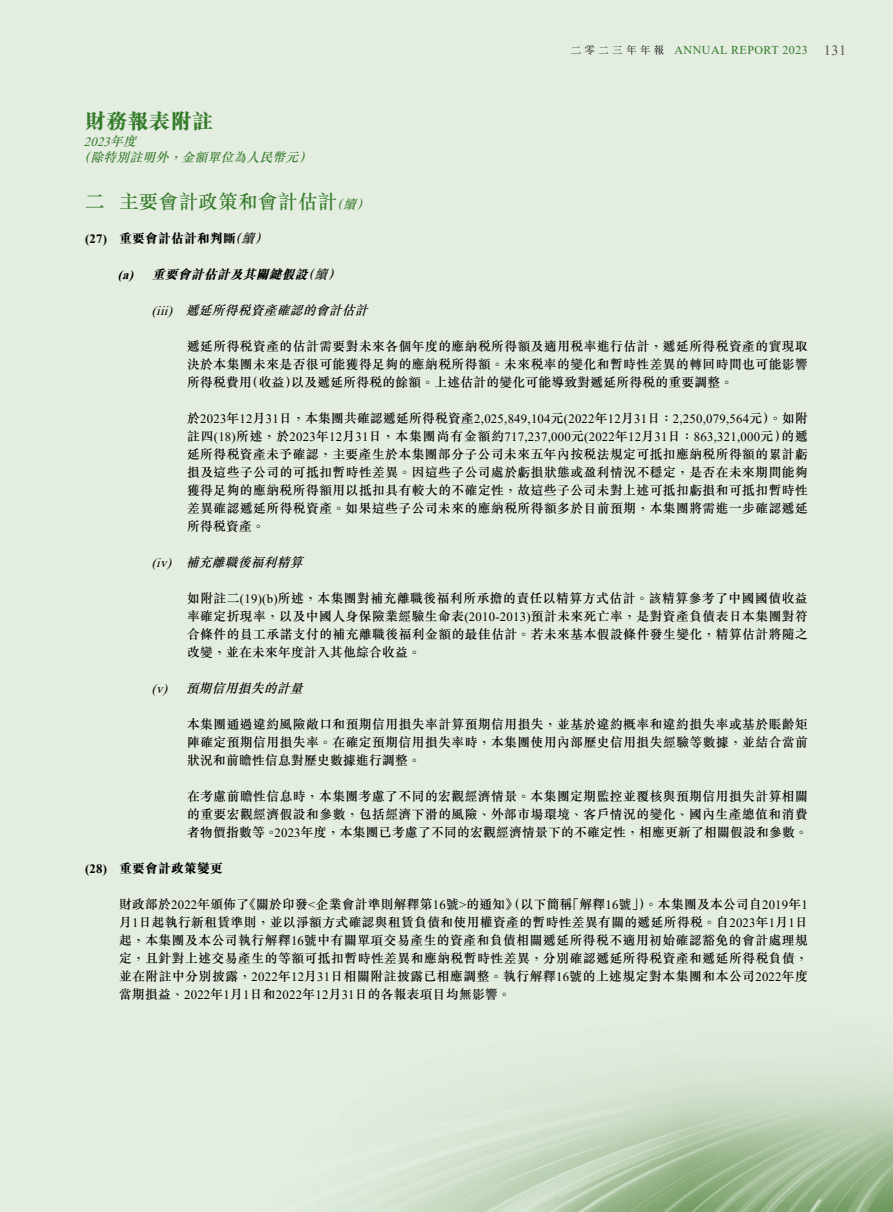
<style>
.page{position:relative;width:893px;height:1212px;background:#e3ede0}
.page>*{position:absolute;margin:0;border:0;box-sizing:border-box;transform-origin:0 0}
.t1{font:800 21px "M Sung HK";letter-spacing:.02em;color:#357b2b}
.t2{font:500 19.5px "M Sung HK";letter-spacing:.02em;color:#357b2b}
.t3{font:500 12.75px/18px "M Sung HK";letter-spacing:.02em;color:#000;text-align:justify}
.t4{font:12.75px/18px "Times New Roman";letter-spacing:.02em;color:#000}
.t5{font:italic 500 12.75px "M Sung HK";color:#000}
.t6{font:800 12.75px "M Sung HK";letter-spacing:.02em;color:#000}
.t7{font:italic 500 12.75px "M Sung HK";color:#357b2b}
.t8{font:italic 800 12.75px "M Sung HK";color:#000}
.t9{font:italic 12.75px "Times New Roman";color:#357b2b}
.t10{font:12px "Times New Roman";letter-spacing:.04em;color:#357b2b}
.s1{font-family:"M Sung HK";font-weight:500}
.s2{font-family:"M Sung HK";font-weight:300;font-size:10.5px;color:#000}
.s3{font-size:14.25px;color:#575757}
.s4{font-style:italic;font-size:12.75px}
.s5{font-family:"Times New Roman";font-weight:700}
.s6{font-weight:500;font-style:italic}
.s7{font-weight:500}
.s8{font-family:"Times New Roman";font-weight:400}
</style>
<div class="page">
<img style="left:353px;top:1067px;width:540px;height:145px">
<h1 class="t1" style="left:85px;top:111px;width:130px">財務報表附註</h1>
<p class="t9" style="left:84px;top:133px;width:58px">2023<span class="s1">年度</span></p>
<p class="t7" style="left:77px;top:149px;width:240px">（除特別註明外，金額單位為人民幣元）</p>
<p class="t10" style="left:571px;top:41px;width:277px"><span class="s2">二零二三年年報</span> ANNUAL REPORT 2023 <span class="s3">131</span></p>
<h2 class="t2" style="left:85px;top:188px;width:290px">二 主要會計政策和會計估計<span class="s4">（續）</span></h2>
<p class="t6" style="left:85px;top:232px;width:188px"><span class="s5">(27)</span> 重要會計估計和判斷<span class="s6">（續）</span></p>
<p class="t8" style="left:118px;top:268px;width:228px"><span class="s5">(a)</span> 重要會計估計及其關鍵假設<span class="s7">（續）</span></p>
<p class="t5" style="left:152px;top:302px;width:222px"><span class="s8">(iii)</span> 遞延所得稅資產確認的會計估計</p>
<p class="t3" style="left:187px;top:337px;width:622px">遞延所得稅資產的估計需要對未來各個年度的應納稅所得額及適用稅率進行估計，遞延所得稅資產的實現取決於本集團未來是否很可能獲得足夠的應納稅所得額。未來稅率的變化和暫時性差異的轉回時間也可能影響所得稅費用（收益）以及遞延所得稅的餘額。上述估計的變化可能導致對遞延所得稅的重要調整。</p>
<p class="t4" style="left:187px;top:410px;width:622px"><span class="s1">於</span>2023<span class="s1">年</span>12<span class="s1">月</span>31<span class="s1">日，本集團共確認遞延所得稅資產</span>2,025,849,104<span class="s1">元</span>(2022<span class="s1">年</span>12<span class="s1">月</span>31<span class="s1">日：</span>2,250,079,564<span class="s1">元）。如附註四</span>(18)<span class="s1">所述，於</span>2023<span class="s1">年</span>12<span class="s1">月</span>31<span class="s1">日，本集團尚有金額約</span>717,237,000<span class="s1">元</span>(2022<span class="s1">年</span>12<span class="s1">月</span>31<span class="s1">日：</span>863,321,000<span class="s1">元）的遞</span></p>
<p class="t3" style="left:187px;top:445px;width:622px">延所得稅資產未予確認，主要產生於本集團部分子公司未來五年內按稅法規定可抵扣應納稅所得額的累計虧損及這些子公司的可抵扣暫時性差異。因這些子公司處於虧損狀態或盈利情況不穩定，是否在未來期間能夠獲得足夠的應納稅所得額用以抵扣具有較大的不確定性，故這些子公司未對上述可抵扣虧損和可抵扣暫時性差異確認遞延所得稅資產。如果這些子公司未來的應納稅所得額多於目前預期，本集團將需進一步確認遞延所得稅資產。</p>
<p class="t5" style="left:152px;top:554px;width:157px"><span class="s8">(iv)</span> 補充離職後福利精算</p>
<p class="t3" style="left:187px;top:589px;width:622px">如附註二<span class="s8">(19)(b)</span>所述，本集團對補充離職後福利所承擔的責任以精算方式估計。該精算參考了中國國債收益率確定折現率，以及中國人身保險業經驗生命表<span class="s8">(2010-2013)</span>預計未來死亡率，是對資產負債表日本集團對符合條件的員工承諾支付的補充離職後福利金額的最佳估計。若未來基本假設條件發生變化，精算估計將隨之改變，並在未來年度計入其他綜合收益。</p>
<p class="t5" style="left:152px;top:680px;width:157px"><span class="s8">(v)</span> 預期信用損失的計量</p>
<p class="t3" style="left:187px;top:715px;width:622px">本集團通過違約風險敞口和預期信用損失率計算預期信用損失，並基於違約概率和違約損失率或基於賬齡矩陣確定預期信用損失率。在確定預期信用損失率時，本集團使用內部歷史信用損失經驗等數據，並結合當前狀況和前瞻性信息對歷史數據進行調整。</p>
<p class="t3" style="left:187px;top:787px;width:622px">在考慮前瞻性信息時，本集團考慮了不同的宏觀經濟情景。本集團定期監控並覆核與預期信用損失計算相關的重要宏觀經濟假設和參數，包括經濟下滑的風險、外部市場環境、客戶情況的變化、國內生產總值和消費者物價指數等。<span class="s8">2023</span>年度，本集團已考慮了不同的宏觀經濟情景下的不確定性，相應更新了相關假設和參數。</p>
<p class="t6" style="left:85px;top:862px;width:139px"><span class="s5">(28)</span> 重要會計政策變更</p>
<p class="t3" style="left:119px;top:895px;width:690px">財政部於<span class="s8">2022</span>年頒佈了《關於印發<span class="s8">&lt;</span>企業會計準則解釋第<span class="s8">16</span>號<span class="s8">&gt;</span>的通知》（以下簡稱「解釋<span class="s8">16</span>號」）。本集團及本公司自<span class="s8">2019</span>年<span class="s8">1</span>月<span class="s8">1</span>日起執行新租賃準則，並以淨額方式確認與租賃負債和使用權資產的暫時性差異有關的遞延所得稅。自<span class="s8">2023</span>年<span class="s8">1</span>月<span class="s8">1</span>日起，本集團及本公司執行解釋<span class="s8">16</span>號中有關單項交易產生的資產和負債相關遞延所得稅不適用初始確認豁免的會計處理規定，且針對上述交易產生的等額可抵扣暫時性差異和應納稅暫時性差異，分別確認遞延所得稅資產和遞延所得稅負債，並在附註中分別披露，<span class="s8">2022</span>年<span class="s8">12</span>月<span class="s8">31</span>日相關附註披露已相應調整。執行解釋<span class="s8">16</span>號的上述規定對本集團和本公司<span class="s8">2022</span>年度當期損益、<span class="s8">2022</span>年<span class="s8">1</span>月<span class="s8">1</span>日和<span class="s8">2022</span>年<span class="s8">12</span>月<span class="s8">31</span>日的各報表項目均無影響。</p>
</div>
